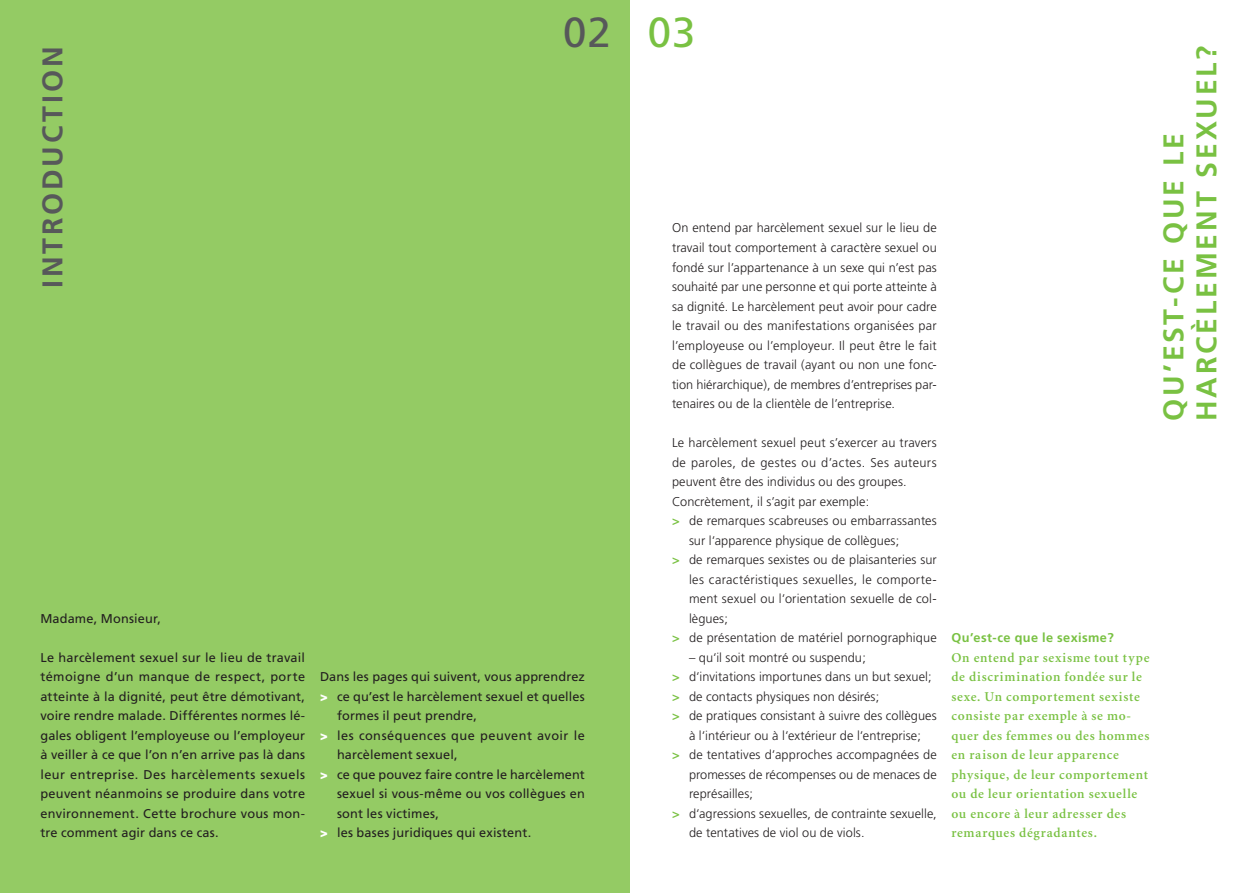
<style>
.page{position:relative;width:1259px;height:893px;background:#fff}
.page>*{position:absolute;margin:0;border:0;box-sizing:border-box;transform-origin:0 0}
.t1{font:42px "Frutiger";color:#57585a}
.t2{font:700 28.5px/33px "Frutiger";letter-spacing:.1em;color:#79c142}
.t3{font:700 28.5px "Frutiger";letter-spacing:.105em;color:#57585a}
.t4{font:600 13.5px/19.5px "Minion";letter-spacing:.05em;color:#79c142}
.t5{font:300 12.75px/19.5px "Frutiger";letter-spacing:.005em;color:#231f20;text-align:justify}
.t6{font:12.75px/19.5px "Frutiger";letter-spacing:.015em;color:#231f20;text-align:justify}
.t7{font:300 12.75px "Frutiger";letter-spacing:.03em;color:#231f20}
.t8{font:12.75px "Frutiger";letter-spacing:.04em;color:#231f20}
.t9{font:700 12.75px "Frutiger";letter-spacing:.035em;color:#79c142}
.s1{color:#79c142}
.s2{font-weight:900;color:#fff}
.s3{font-weight:700;color:#79c142}
</style>
<div class="page">
<div style="left:0;top:0;width:629px;height:893px;background:#94cb64"></div>
<h2 class="t3" style="left:36px;top:288px;width:243px;rotate:-90deg">Introduction</h2>
<p class="t6" style="left:40px;top:608px;width:122px">Madame, Monsieur,</p>
<p class="t6" style="left:40px;top:647px;width:266px">Le harcèlement sexuel sur le lieu de travail témoigne d’un manque de respect, porte atteinte à la dignité, peut être démotivant, voire rendre malade. Différentes normes lé&shy;gales obligent l’employeuse ou l’employeur à veiller à ce que l’on n’en arrive pas là dans leur entreprise. Des harcèlements sexuels peuvent néanmoins se produire dans votre environnement. Cette brochure vous mon&shy;tre comment agir dans ce cas.</p>
<h1 class="t1" style="left:563px;top:7px;width:134px">02 <span class="s1">03</span></h1>
<p class="t6" style="left:320px;top:667px;width:266px">Dans les pages qui suivent, vous apprendrez</p>
<p class="t6" style="left:320px;top:686px;width:266px"><span class="s2">&gt;</span> ce qu’est le harcèlement sexuel et quelles</p>
<p class="t6" style="left:337px;top:706px;width:141px">formes il peut prendre,</p>
<p class="t8" style="left:320px;top:728px;width:266px"><span class="s2">&gt;</span> les conséquences que peuvent avoir le</p>
<p class="t6" style="left:337px;top:745px;width:122px">harcèlement sexuel,</p>
<p class="t6" style="left:320px;top:764px;width:266px"><span class="s2">&gt;</span> ce que pouvez faire contre le harcèlement</p>
<p class="t6" style="left:337px;top:784px;width:249px">sexuel si vous-même ou vos collègues en</p>
<p class="t6" style="left:337px;top:803px;width:103px">sont les victimes,</p>
<p class="t6" style="left:320px;top:823px;width:213px"><span class="s2">&gt;</span> les bases juridiques qui existent.</p>
<p class="t5" style="left:672px;top:218px;width:266px">On entend par harcèlement sexuel sur le lieu de travail tout comportement à caractère sexuel ou fondé sur l’appartenance à un sexe qui n’est pas souhaité par une personne et qui porte atteinte à sa dignité. Le harcèlement peut avoir pour ca-dre le travail ou des manifestations organisées par l’employeuse ou l’employeur. Il peut être le fait de collègues de travail (ayant ou non une fonc&shy;tion hiérarchique), de membres d’entreprises par&shy;tenaires ou de la clientèle de l’entreprise.</p>
<p class="t5" style="left:672px;top:433px;width:266px">Le harcèlement sexuel peut s’exercer au travers</p>
<p class="t7" style="left:672px;top:455px;width:266px">de paroles, de gestes ou d’actes. Ses auteurs</p>
<p class="t5" style="left:672px;top:472px;width:236px">peuvent être des individus ou des groupes.</p>
<p class="t5" style="left:672px;top:491px;width:199px">Concrètement, il s’agit par exemple:</p>
<p class="t5" style="left:672px;top:511px;width:266px"><span class="s3">&gt;</span> de remarques scabreuses ou embarrassantes</p>
<p class="t5" style="left:689px;top:530px;width:212px">sur l‘apparence physique de collègues;</p>
<p class="t5" style="left:672px;top:550px;width:266px"><span class="s3">&gt;</span> de remarques sexistes ou de plaisanteries sur</p>
<p class="t7" style="left:689px;top:572px;width:249px">les caractéristiques sexuelles, le comporte-</p>
<p class="t5" style="left:689px;top:589px;width:249px">ment sexuel ou l‘orientation sexuelle de col-</p>
<p class="t5" style="left:689px;top:608px;width:40px">lègues;</p>
<p class="t5" style="left:672px;top:628px;width:266px"><span class="s3">&gt;</span> de présentation de matériel pornographique</p>
<p class="t5" style="left:689px;top:647px;width:178px">– qu‘il soit montré ou suspendu;</p>
<p class="t5" style="left:672px;top:667px;width:261px"><span class="s3">&gt;</span> d‘invitations importunes dans un but sexuel;</p>
<p class="t5" style="left:672px;top:686px;width:209px"><span class="s3">&gt;</span> de contacts physiques non désirés;</p>
<p class="t5" style="left:672px;top:706px;width:266px"><span class="s3">&gt;</span> de pratiques consistant à suivre des collègues</p>
<p class="t5" style="left:689px;top:725px;width:234px">à l‘intérieur ou à l‘extérieur de l‘entreprise;</p>
<p class="t5" style="left:672px;top:745px;width:266px"><span class="s3">&gt;</span> de tentatives d‘approches accompagnées de</p>
<p class="t5" style="left:689px;top:764px;width:249px">promesses de récompenses ou de menaces de</p>
<p class="t5" style="left:689px;top:784px;width:66px">représailles;</p>
<p class="t5" style="left:672px;top:803px;width:266px"><span class="s3">&gt;</span> d‘agressions sexuelles, de contrainte sexuelle,</p>
<p class="t5" style="left:689px;top:823px;width:177px">de tentatives de viol ou de viols.</p>
<h2 class="t2" style="left:1156px;top:421px;width:376px;rotate:-90deg">Qu’est-ce que le harcèlement sexuel?</h2>
<p class="t9" style="left:951px;top:630px;width:164px">Qu’est-ce que le sexisme?</p>
<p class="t4" style="left:951px;top:648px;width:199px">On entend par sexisme tout type de discrimination fondée sur le sexe. Un comportement sexiste consiste par exemple à se mo&shy;quer des femmes ou des hommes en raison de leur apparence physique, de leur comportement ou de leur orientation sexuelle ou encore à leur adresser des remarques dégradantes.</p>
</div>
